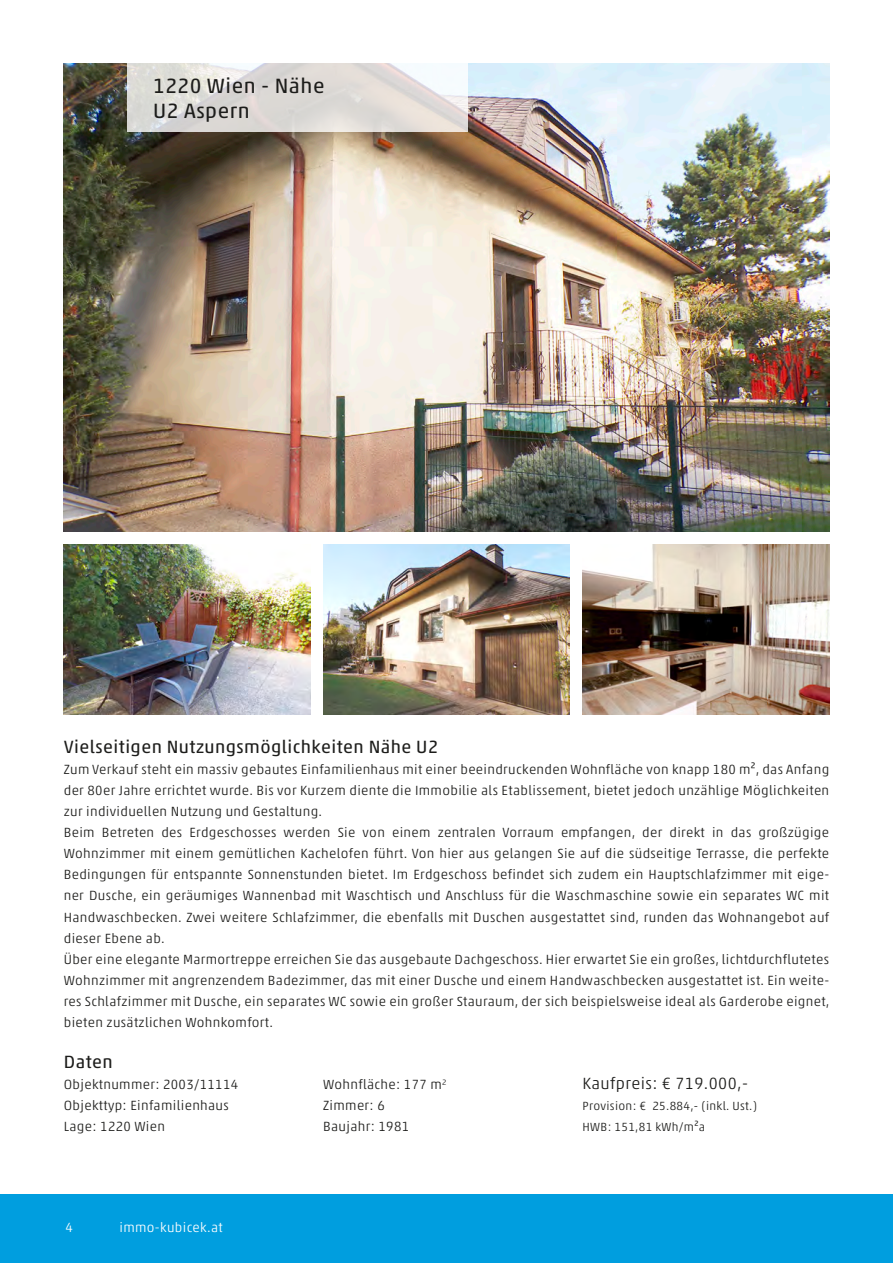
<style>
.page{position:relative;width:893px;height:1263px;background:#fff}
.page>*{position:absolute;margin:0;border:0;box-sizing:border-box;transform-origin:0 0}
.t1{font:21px/25.2px "Akko Pro";letter-spacing:.025em;color:#1d1d1b}
.t2{font:18px "Akko Pro";letter-spacing:.025em;color:#1d1d1b}
.t3{font:300 16.5px "Akko Pro";letter-spacing:.025em;color:#1d1d1b}
.t4{font:300 13.5px/21px "Akko Pro";letter-spacing:.025em;color:#1d1d1b}
.t5{font:300 13.5px "Akko Pro";letter-spacing:.025em;color:#fff}
.t6{font:300 12px/21px "Akko Pro";letter-spacing:.025em;color:#1d1d1b}
</style>
<div class="page">
<img style="left:64px;top:64px;width:765px;height:467px">
<div style="left:0;top:1195px;width:893px;height:68px;background:#009edf"></div>
<img style="left:64px;top:544px;width:246px;height:170px">
<img style="left:323px;top:544px;width:247px;height:170px">
<img style="left:583px;top:544px;width:246px;height:170px">
<svg style="left:128px;top:64px;width:340px;height:68px;background:#e0ddda"></svg>
<h1 class="t1" style="left:153px;top:73px;width:173px">1220 Wien - Nähe<br>U2 Aspern</h1>
<h2 class="t2" style="left:64px;top:736px;width:376px">Vielseitigen Nutzungsmöglichkeiten Nähe U2</h2>
<p class="t4" style="left:64px;top:759px;width:767px">Zum Verkauf steht ein massiv gebautes Einfamilienhaus mit einer beeindruckenden Wohnfläche von knapp 180 m², das Anfang der 80er Jahre errichtet wurde. Bis vor Kurzem diente die Immobilie als Etablissement, bietet jedoch unzählige Möglichkeiten zur individuellen Nutzung und Gestaltung.<br>Beim Betreten des Erdgeschosses werden Sie von einem zentralen Vorraum empfangen, der direkt in das großzügige Wohnzimmer mit einem gemütlichen Kachelofen führt. Von hier aus gelangen Sie auf die südseitige Terrasse, die perfekte Bedingungen für entspannte Sonnenstunden bietet. Im Erdgeschoss befindet sich zudem ein Hauptschlafzimmer mit eige&shy;ner Dusche, ein geräumiges Wannenbad mit Waschtisch und Anschluss für die Waschmaschine sowie ein separates WC mit Handwaschbecken. Zwei weitere Schlafzimmer, die ebenfalls mit Duschen ausgestattet sind, runden das Wohnangebot auf dieser Ebene ab.<br>Über eine elegante Marmortreppe erreichen Sie das ausgebaute Dachgeschoss. Hier erwartet Sie ein großes, lichtdurchflutetes Wohnzimmer mit angrenzendem Badezimmer, das mit einer Dusche und einem Handwaschbecken ausgestattet ist. Ein weite&shy;res Schlafzimmer mit Dusche, ein separates WC sowie ein großer Stauraum, der sich beispielsweise ideal als Garderobe eignet, bieten zusätzlichen Wohnkomfort.</p>
<h2 class="t2" style="left:64px;top:1051px;width:50px">Daten</h2>
<p class="t4" style="left:64px;top:1074px;width:176px">Objektnummer: 2003/11114<br>Objekttyp: Einfamilienhaus<br>Lage: 1220 Wien</p>
<p class="t4" style="left:323px;top:1074px;width:125px">Wohnfläche: 177 m<sup>2<br></sup>Zimmer: 6<br>Baujahr: 1981</p>
<p class="t3" style="left:583px;top:1073px;width:167px">Kaufpreis: € 719.000,-</p>
<p class="t6" style="left:583px;top:1095px;width:176px">Provision: € 25.884,- (inkl. Ust.)<br>HWB: 151,81 kWh/m²a</p>
<p class="t5" style="left:66px;top:1219px;width:9px">4</p>
<p class="t5" style="left:120px;top:1219px;width:105px">immo-kubicek.at</p>
</div>
